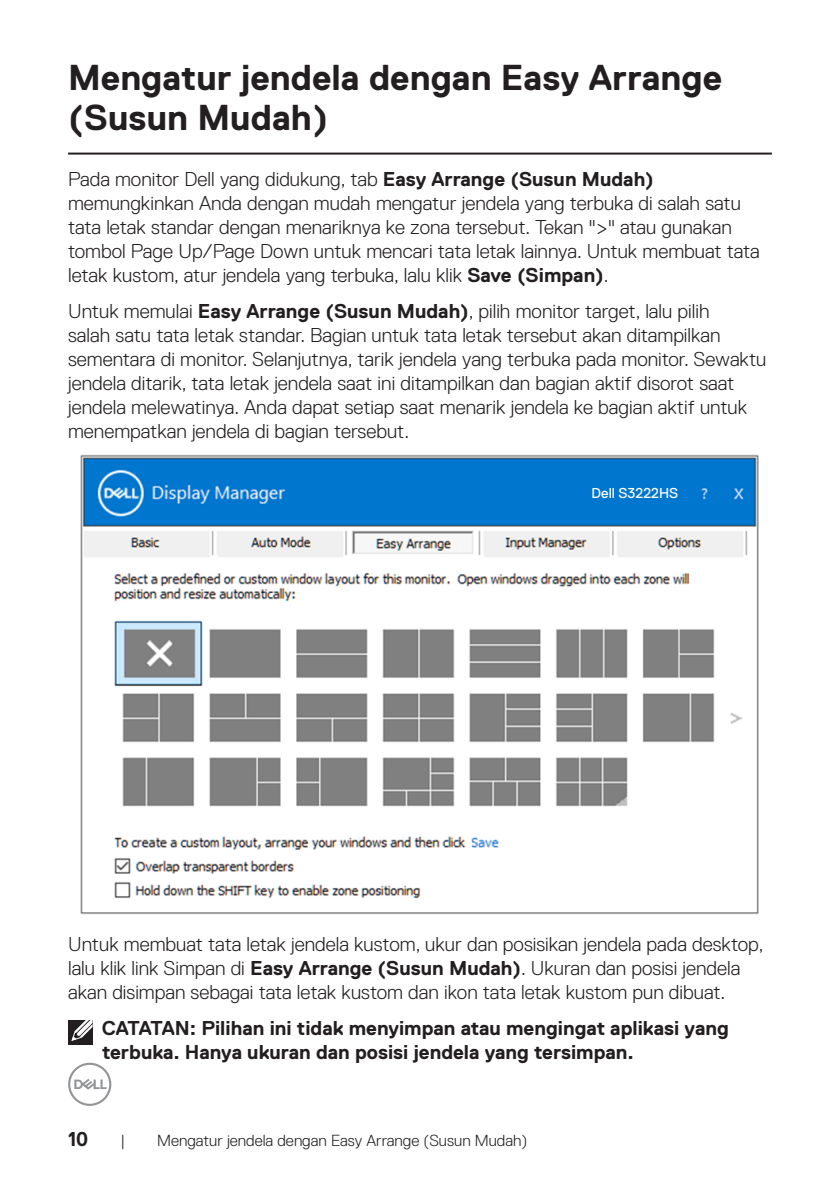
<style>
.page{position:relative;width:840px;height:1191px;background:#fff}
.page>*{position:absolute;margin:0;border:0;box-sizing:border-box;transform-origin:0 0}
.Head_1{font:700 36px/40px "Dell Replica";color:#231f20}
.Paragraph{font:300 20px/24px "Dell Replica";color:#231f20}
.Note{font:700 20px/24px "Dell Replica";color:#231f20}
.t1{font:300 16px "Dell Replica";color:#231f20}
.t2{font:14.4px "Dell Replica";color:#fff}
.s1{font-weight:700}
</style>
<div class="page">
<svg style="left:68px;top:1062px;width:43px;height:44px"></svg>
<hr style="left:68px;top:153px;width:703px;height:2px;background:#231f20">
<img style="left:80px;top:454px;width:679px;height:461px">
<div style="left:579px;top:483px;width:109px;height:23px;background:#0076ce"></div>
<div style="left:68px;top:1020px;width:24px;height:24px;background:#231f20"></div>
<svg style="left:71px;top:1020px;width:22px;height:21px"></svg>
<p class="Head_1" style="left:68px;top:58px;width:655px">Mengatur jendela dengan Easy Arrange (Susun Mudah)</p>
<p class="Paragraph" style="left:68px;top:167px;width:692px">Pada monitor Dell yang didukung, tab <span class="s1">Easy Arrange (Susun Mudah) </span>memungkinkan Anda dengan mudah mengatur jendela yang terbuka di salah satu tata letak standar dengan menariknya ke zona tersebut. Tekan "&gt;" atau gunakan tombol Page Up/Page Down untuk mencari tata letak lainnya. Untuk membuat tata letak kustom, atur jendela yang terbuka, lalu klik <span class="s1">Save (Simpan)</span>.</p>
<p class="Paragraph" style="left:68px;top:299px;width:699px">Untuk memulai <span class="s1">Easy Arrange (Susun Mudah)</span>, pilih monitor target, lalu pilih<br>salah satu tata letak standar. Bagian untuk tata letak tersebut akan ditampilkan sementara di monitor. Selanjutnya, tarik jendela yang terbuka pada monitor. Sewaktu jendela ditarik, tata letak jendela saat ini ditampilkan dan bagian aktif disorot saat jendela melewatinya. Anda dapat setiap saat menarik jendela ke bagian aktif untuk menempatkan jendela di bagian tersebut.</p>
<p class="t2" style="left:591px;top:485px;width:88px">Dell S3222HS</p>
<p class="Paragraph" style="left:68px;top:932px;width:696px">Untuk membuat tata letak jendela kustom, ukur dan posisikan jendela pada desktop, lalu klik link Simpan di <span class="s1">Easy Arrange (Susun Mudah)</span>. Ukuran dan posisi jendela akan disimpan sebagai tata letak kustom dan ikon tata letak kustom pun dibuat.</p>
<p class="Note" style="left:102px;top:1015px;width:628px">CATATAN: Pilihan ini tidak menyimpan atau mengingat aplikasi yang terbuka. Hanya ukuran dan posisi jendela yang tersimpan.</p>
<p class="Note" style="left:68px;top:1126px;width:22px">10</p>
<p class="t1" style="left:120px;top:1131px;width:6px">|</p>
<p class="t1" style="left:157px;top:1131px;width:371px">Mengatur jendela dengan Easy Arrange (Susun Mudah)</p>
</div>
